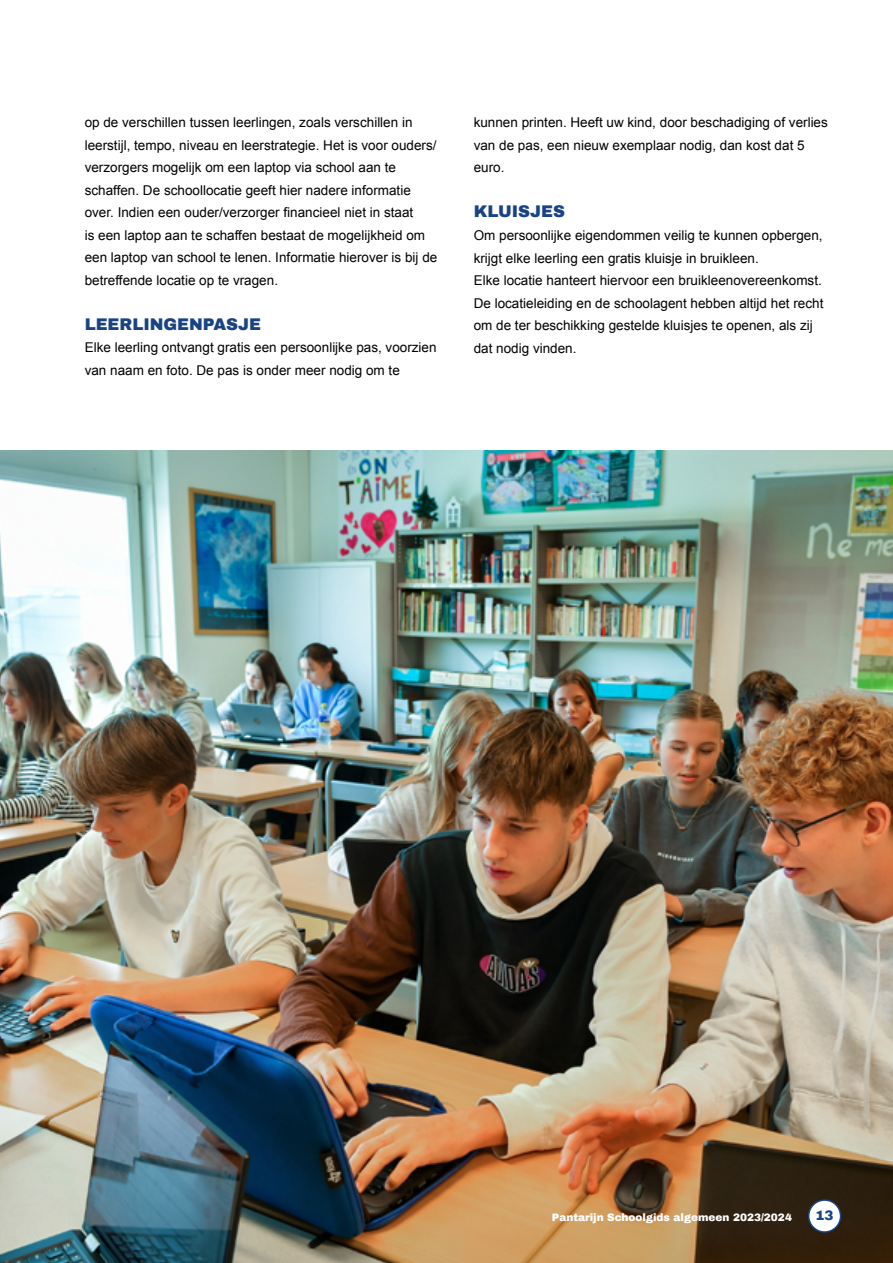
<style>
.page{position:relative;width:893px;height:1263px;background:#fff}
.page>*{position:absolute;margin:0;border:0;box-sizing:border-box;transform-origin:0 0}
.subkoppen{font:900 16.5px "Archivo";color:#194383}
.platte_tekst{font:13.5px/22.5px "Arial";color:#000}
.t1{font:900 13.5px "Archivo";color:#194383}
.t2{font:900 10.5px "Archivo";color:#fff}
</style>
<div class="page">
<img style="left:0;top:450px;width:893px;height:813px">
<div style="left:809px;top:1200px;width:32px;height:32px;background:#fff;border-radius:50%"></div>
<div style="left:808px;top:1199px;width:33px;height:34px;border:2px solid #194383;border-radius:50%"></div>
<p class="platte_tekst" style="left:85px;top:111px;width:354px">op de verschillen tussen leerlingen, zoals verschillen in leerstijl, tempo, niveau en leerstrategie. Het is voor ouders/ verzorgers mogelijk om een laptop via school aan te schaffen. De schoollocatie geeft hier nadere informatie over. Indien een ouder/verzorger financieel niet in staat<br>is een laptop aan te schaffen bestaat de mogelijkheid om een laptop van school te lenen. Informatie hierover is bij de betreffende locatie op te vragen.</p>
<p class="subkoppen" style="left:85px;top:314px;width:178px">LEERLINGENPASJE</p>
<p class="platte_tekst" style="left:85px;top:336px;width:353px">Elke leerling ontvangt gratis een persoonlijke pas, voorzien van naam en foto. De pas is onder meer nodig om te</p>
<p class="platte_tekst" style="left:474px;top:112px;width:356px">kunnen printen. Heeft uw kind, door beschadiging of verlies van de pas, een nieuw exemplaar nodig, dan kost dat 5 euro.</p>
<p class="subkoppen" style="left:474px;top:202px;width:93px">KLUISJES</p>
<p class="platte_tekst" style="left:474px;top:224px;width:350px">Om persoonlijke eigendommen veilig te kunnen opbergen, krijgt elke leerling een gratis kluisje in bruikleen.</p>
<p class="platte_tekst" style="left:474px;top:269px;width:351px">Elke locatie hanteert hiervoor een bruikleenovereenkomst.<br>De locatieleiding en de schoolagent hebben altijd het recht om de ter beschikking gestelde kluisjes te openen, als zij dat nodig vinden.</p>
<p class="t2" style="left:552px;top:1210px;width:242px">Pantarijn Schoolgids algemeen 2023/2024</p>
<p class="t1" style="left:815px;top:1207px;width:20px">13</p>
</div>
